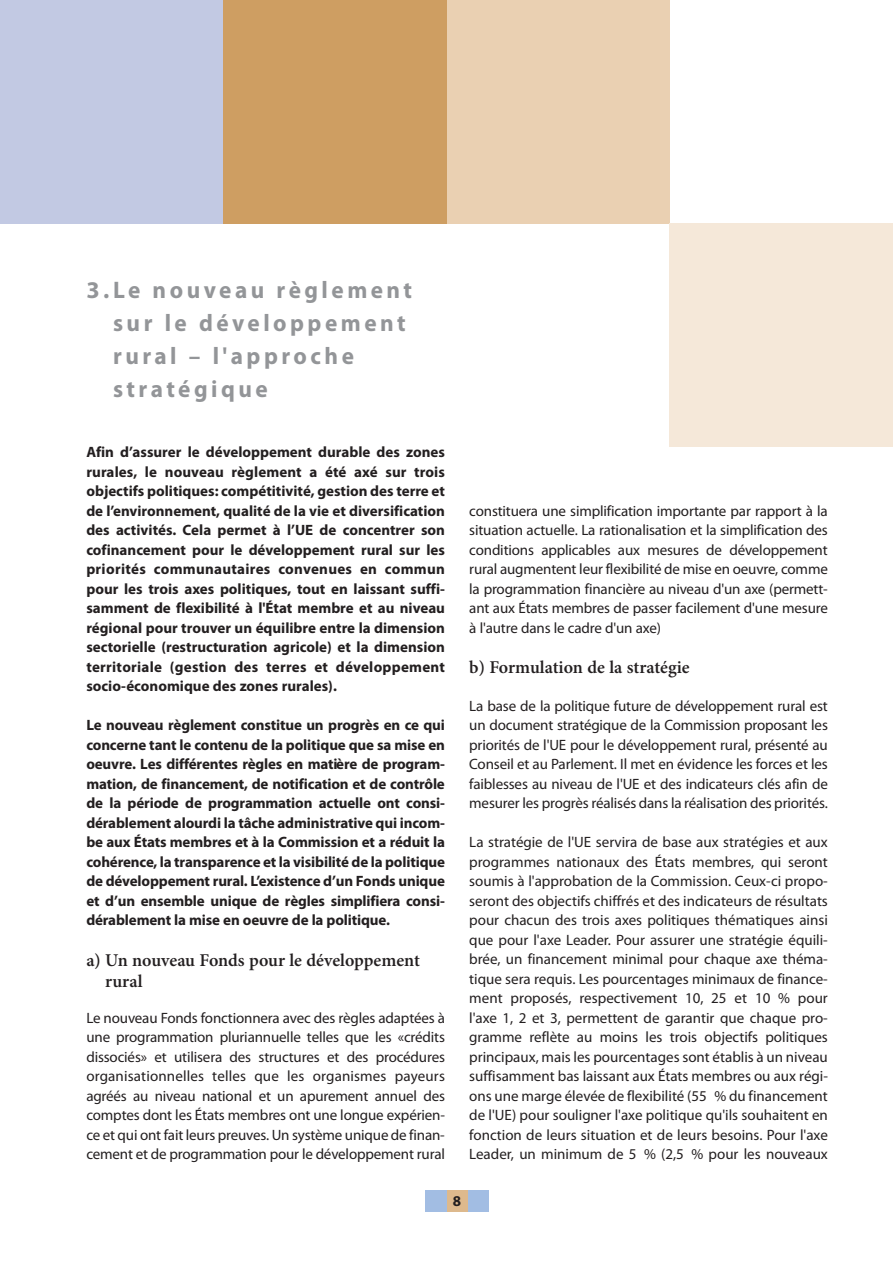
<style>
.page{position:relative;width:893px;height:1263px;background:#fff}
.page>*{position:absolute;margin:0;border:0;box-sizing:border-box;transform-origin:0 0}
.t1{font:700 24px/33px "Myriad Pro";letter-spacing:.15em;color:#939598}
.t2{font:600 18px/21px "Minion Pro";color:#231f20}
.t3{font:15px/19.5px "Myriad Pro";letter-spacing:-.01em;color:#231f20;text-align:justify}
.t4{font:700 15px/19.5px "Myriad Pro";letter-spacing:-.01em;color:#231f20;text-align:justify}
</style>
<div class="page">
<div style="left:0;top:0;width:223px;height:223px;background:#c2c9e3"></div>
<div style="left:468px;top:1191px;width:21px;height:21px;background:#a2bde3"></div>
<div style="left:446px;top:1191px;width:22px;height:21px;background:#ddb98d"></div>
<div style="left:425px;top:1191px;width:21px;height:21px;background:#a2bde3"></div>
<div style="left:446px;top:0;width:223px;height:223px;background:#ead0b2"></div>
<div style="left:669px;top:223px;width:223px;height:224px;background:#f5e8d9"></div>
<div style="left:223px;top:0;width:223px;height:223px;background:#ce9e62"></div>
<h1 class="t1" style="left:113px;top:276px;width:301px;text-indent:-27px">3.Le nouveau règlement sur le développement rural – l'approche stratégique</h1>
<p class="t4" style="left:86px;top:444px;width:360px">Afin d’assurer le développement durable des zones rurales, le nouveau règlement a été axé sur trois objectifs politiques: compétitivité, gestion des terre et de l’environnement, qualité de la vie et diversification des activités. Cela permet à l’UE de concentrer son cofinancement pour le développement rural sur les priorités communautaires convenues en commun pour les trois axes politiques, tout en laissant suffi&shy;samment de flexibilité à l'État membre et au niveau régional pour trouver un équilibre entre la dimension sectorielle (restructuration agricole) et la dimension territoriale (gestion des terres et développement socio-économique des zones rurales).</p>
<p class="t4" style="left:86px;top:717px;width:360px">Le nouveau règlement constitue un progrès en ce qui concerne tant le contenu de la politique que sa mise en oeuvre. Les différentes règles en matière de program&shy;mation, de financement, de notification et de contrôle de la période de programmation actuelle ont consi&shy;dérablement alourdi la tâche administrative qui incom&shy;be aux États membres et à la Commission et a réduit la cohérence, la transparence et la visibilité de la politique de développement rural. L’existence d’un Fonds unique et d’un ensemble unique de règles simplifiera consi&shy;dérablement la mise en oeuvre de la politique.</p>
<p class="t2" style="left:105px;top:951px;width:316px;text-indent:-19px">a) Un nouveau Fonds pour le développement rural</p>
<p class="t3" style="left:86px;top:1010px;width:360px">Le nouveau Fonds fonctionnera avec des règles adaptées à une programmation pluriannuelle telles que les «crédits dissociés» et utilisera des structures et des procédures organisationnelles telles que les organismes payeurs agréés au niveau national et un apurement annuel des comptes dont les États membres ont une longue expérien&shy;ce et qui ont fait leurs preuves. Un système unique de finan&shy;cement et de programmation pour le développement rural</p>
<p class="t3" style="left:469px;top:503px;width:360px">constituera une simplification importante par rapport à la situation actuelle. La rationalisation et la simplification des conditions applicables aux mesures de développement rural augmentent leur flexibilité de mise en oeuvre, comme la programmation financière au niveau d'un axe (permett&shy;ant aux États membres de passer facilement d'une mesure à l'autre dans le cadre d'un axe)</p>
<p class="t2" style="left:469px;top:659px;width:222px">b) Formulation de la stratégie</p>
<p class="t3" style="left:469px;top:698px;width:360px">La base de la politique future de développement rural est un document stratégique de la Commission proposant les priorités de l'UE pour le développement rural, présenté au Conseil et au Parlement. Il met en évidence les forces et les faiblesses au niveau de l'UE et des indicateurs clés afin de mesurer les progrès réalisés dans la réalisation des priorités.</p>
<p class="t3" style="left:469px;top:834px;width:360px">La stratégie de l'UE servira de base aux stratégies et aux programmes nationaux des États membres, qui seront soumis à l'approbation de la Commission. Ceux-ci propo&shy;seront des objectifs chiffrés et des indicateurs de résultats pour chacun des trois axes politiques thématiques ainsi que pour l'axe Leader. Pour assurer une stratégie équili&shy;brée, un financement minimal pour chaque axe théma&shy;tique sera requis. Les pourcentages minimaux de finance&shy;ment proposés, respectivement 10, 25 et 10 % pour l'axe 1, 2 et 3, permettent de garantir que chaque pro&shy;gramme reflète au moins les trois objectifs politiques principaux, mais les pourcentages sont établis à un niveau suffisamment bas laissant aux États membres ou aux régi&shy;ons une marge élevée de flexibilité (55 % du financement de l'UE) pour souligner l'axe politique qu'ils souhaitent en fonction de leurs situation et de leurs besoins. Pour l'axe Leader, un minimum de 5 % (2,5 % pour les nouveaux</p>
<p class="t4" style="left:453px;top:1192px;width:10px">8</p>
</div>
